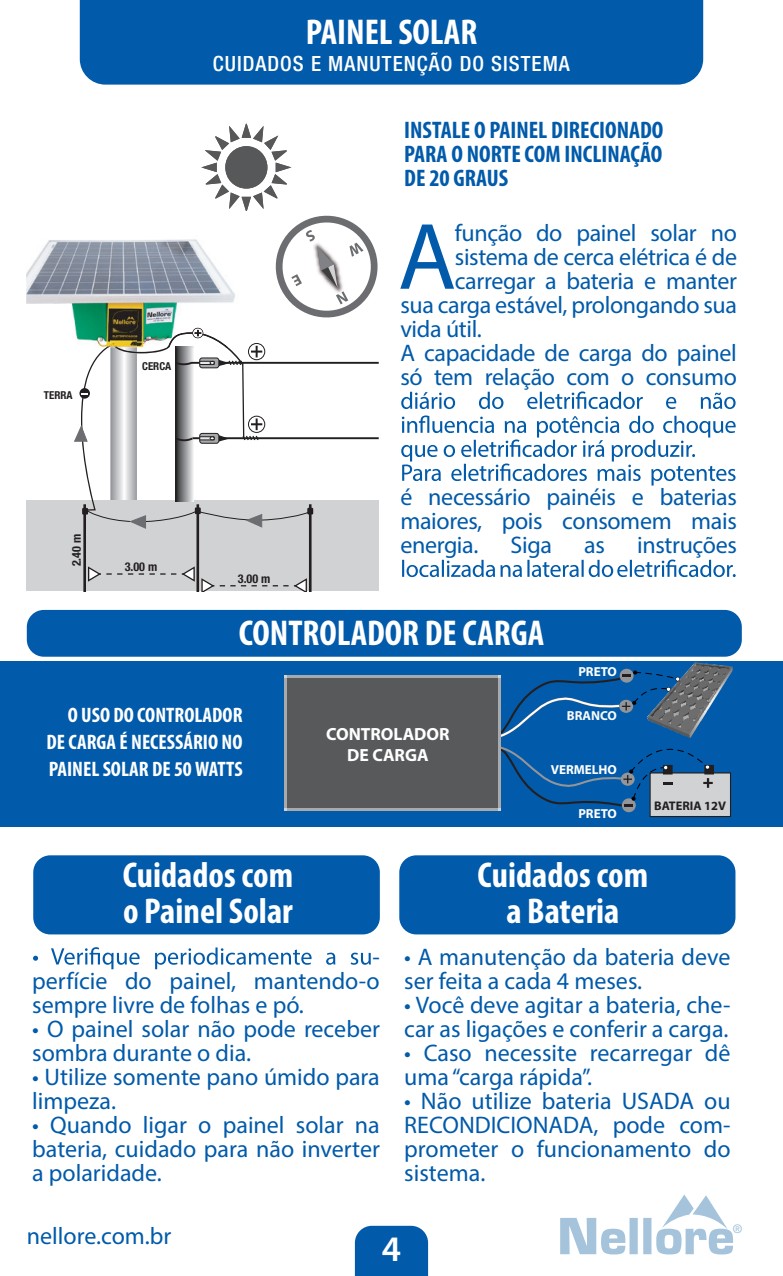
<style>
.page{position:relative;width:783px;height:1276px;background:#fff}
.page>*{position:absolute;margin:0;border:0;box-sizing:border-box;transform-origin:0 0}
.t1{font:95.1px "Myriad Pro";color:#015aaa}
.t2{font:700 condensed 36px/36px "Myriad Pro";color:#fff}
.t3{font:600 36px "Myriad Pro";color:#fff}
.t4{font:24px/24px "Myriad Pro";color:#015aaa}
.t5{font:700 condensed 24px/24px "Myriad Pro";color:#015aaa;text-align:justify}
.t6{font:700 condensed 21px/27px "Myriad Pro";color:#fff;text-align:justify}
.t7{font:500 condensed 21px "Helvetica Neue";letter-spacing:.05em;color:#fff}
.t8{font:700 17.7px/21.3px "Myriad Pro";color:#fff;text-align:center}
.t9{font:700 13.2px "Myriad Pro";color:#fff}
.t10{font:700 13.2px "Myriad Pro";color:#fbfbfc}
.t11{font:700 12.6px "Myriad Pro";color:#231f20}
.t12{font:700 condensed 12px "Helvetica Neue";color:#231f20}
.t13{font:500 12px "Helvetica Neue LT Std";color:#a5c4dc}
.t14{font:700 condensed 10.8px "Helvetica Neue";color:#231f20}
</style>
<div class="page">
<div style="left:355px;top:1225px;width:73px;height:51px;background:#015aaa"></div>
<div style="left:80px;top:0;width:623px;height:85px;background:#015aaa"></div>
<svg style="left:560px;top:1194px;width:172px;height:60px"></svg>
<div style="left:26px;top:501px;width:352px;height:90px;background:#d1d2d4"></div>
<hr style="left:83px;top:504px;width:3px;height:87px;background:#231f20">
<hr style="left:196px;top:504px;width:3px;height:87px;background:#231f20">
<hr style="left:309px;top:504px;width:2px;height:87px;background:#231f20">
<svg style="left:182px;top:566px;width:13px;height:16px"></svg>
<svg style="left:88px;top:566px;width:88px;height:16px"></svg>
<svg style="left:294px;top:578px;width:13px;height:13px"></svg>
<svg style="left:201px;top:578px;width:87px;height:13px"></svg>
<img style="left:26px;top:240px;width:48px;height:78px">
<svg style="left:74px;top:124px;width:304px;height:404px"></svg>
<div style="left:0;top:661px;width:782px;height:166px;background:#015aaa"></div>
<svg style="left:401px;top:391px;width:334px;height:18px"></svg>
<svg style="left:401px;top:415px;width:334px;height:70px"></svg>
<svg style="left:402px;top:559px;width:333px;height:18px"></svg>
<div style="left:27px;top:610px;width:714px;height:47px;background:#015aaa;border-radius:17px"></div>
<img style="left:688px;top:662px;width:44px;height:42px">
<div style="left:650px;top:773px;width:80px;height:43px;background:#d1d2d4"></div>
<div style="left:649px;top:772px;width:81px;height:45px;border:1px solid #231f20"></div>
<div style="left:704px;top:765px;width:9px;height:9px;border:1px solid #231f20"></div>
<div style="left:284px;top:675px;width:197px;height:135px;background:#58595b"></div>
<svg style="left:481px;top:670px;width:231px;height:144px"></svg>
<div style="left:33px;top:855px;width:347px;height:79px;background:#015aaa;border-radius:17px"></div>
<svg style="left:33px;top:947px;width:338px;height:22px"></svg>
<div style="left:399px;top:855px;width:336px;height:79px;background:#015aaa;border-radius:17px"></div>
<h2 class="t2" style="left:305px;top:13px;width:173px">PAINEL SOLAR</h2>
<p class="t7" style="left:213px;top:51px;width:358px">CUIDADOS E MANUTENÇÃO DO SISTEMA</p>
<p class="t14" style="left:44px;top:388px;width:30px">TERRA</p>
<p class="t14" style="left:142px;top:359px;width:30px">CERCA</p>
<p class="t12" style="left:69px;top:566px;width:34px;rotate:-90deg">2.40 m</p>
<p class="t12" style="left:125px;top:559px;width:34px">3.00 m</p>
<p class="t5" style="left:404px;top:118px;width:261px">INSTALE O PAINEL DIRECIONADO PARA O NORTE COM INCLINAÇÃO DE 20 GRAUS</p>
<h1 class="t1" style="left:398px;top:198px;width:60px">A</h1>
<p class="t4" style="left:454px;top:220px;width:283px">função do painel solar no</p>
<p class="t4" style="left:454px;top:244px;width:284px">sistema de cerca elétrica é de</p>
<p class="t4" style="left:454px;top:268px;width:283px">carregar a bateria e manter</p>
<p class="t4" style="left:400px;top:292px;width:338px">sua carga estável, prolongando sua</p>
<p class="t4" style="left:400px;top:316px;width:83px">vida útil.</p>
<p class="t4" style="left:400px;top:340px;width:338px">A capacidade de carga do painel</p>
<p class="t4" style="left:400px;top:364px;width:338px">só tem relação com o consumo</p>
<p class="t12" style="left:238px;top:571px;width:34px">3.00 m</p>
<p class="t4" style="left:400px;top:484px;width:338px;text-align:justify">é necessário painéis e baterias maiores, pois consomem mais energia.</p>
<p class="t4" style="left:510px;top:532px;width:43px">Siga</p>
<p class="t4" style="left:584px;top:532px;width:22px">as</p>
<p class="t4" style="left:637px;top:532px;width:101px">instruções</p>
<h2 class="t2" style="left:238px;top:614px;width:307px">CONTROLADOR DE CARGA</h2>
<p class="t6" style="left:47px;top:701px;width:197px;text-indent:21px">O USO DO CONTROLADOR DE CARGA É NECESSÁRIO NO PAINEL SOLAR DE 50WATTS</p>
<p class="t8" style="left:326px;top:723px;width:125px">CONTROLADOR<br>DE CARGA</p>
<p class="t9" style="left:578px;top:662px;width:40px">PRETO</p>
<p class="t10" style="left:566px;top:707px;width:52px">BRANCO</p>
<p class="t9" style="left:550px;top:761px;width:68px">VERMELHO</p>
<p class="t9" style="left:578px;top:805px;width:40px">PRETO</p>
<p class="t11" style="left:654px;top:797px;width:73px">BATERIA 12V</p>
<h2 class="t2" style="left:123px;top:856px;width:172px">Cuidados com o Painel Solar</h2>
<p class="t4" style="left:32px;top:944px;width:349px;text-align:justify;text-indent:340px">- perfície do painel, mantendo-o sempre livre de folhas e pó.</p>
<p class="t4" style="left:32px;top:1016px;width:349px">• O painel solar não pode receber sombra durante o dia.</p>
<p class="t4" style="left:32px;top:1064px;width:349px">• Utilize somente pano úmido para limpeza.</p>
<p class="t4" style="left:32px;top:1112px;width:349px;text-align:justify">• Quando ligar o painel solar na bateria, cuidado para não inverter a polaridade.</p>
<h2 class="t2" style="left:477px;top:856px;width:172px;text-align:center">Cuidados com a Bateria</h2>
<p class="t4" style="left:404px;top:944px;width:328px">• A manutenção da bateria deve ser feita a cada 4 meses.</p>
<p class="t4" style="left:404px;top:992px;width:327px">• Você deve agitar a bateria, che&shy;car as ligações e conferir a carga.</p>
<p class="t4" style="left:404px;top:1040px;width:328px">• Caso necessite recarregar dê uma “carga rápida”.</p>
<p class="t4" style="left:404px;top:1088px;width:328px;text-align:justify">• Não utilize bateria USADA ou RECONDICIONADA, pode com&shy;prometer o funcionamento do sistema.</p>
<p class="t4" style="left:27px;top:1223px;width:146px">nellore.com.br</p>
<p class="t13" style="left:732px;top:1221px;width:11px">®</p>
<h2 class="t3" style="left:382px;top:1226px;width:21px">4</h2>
</div>
